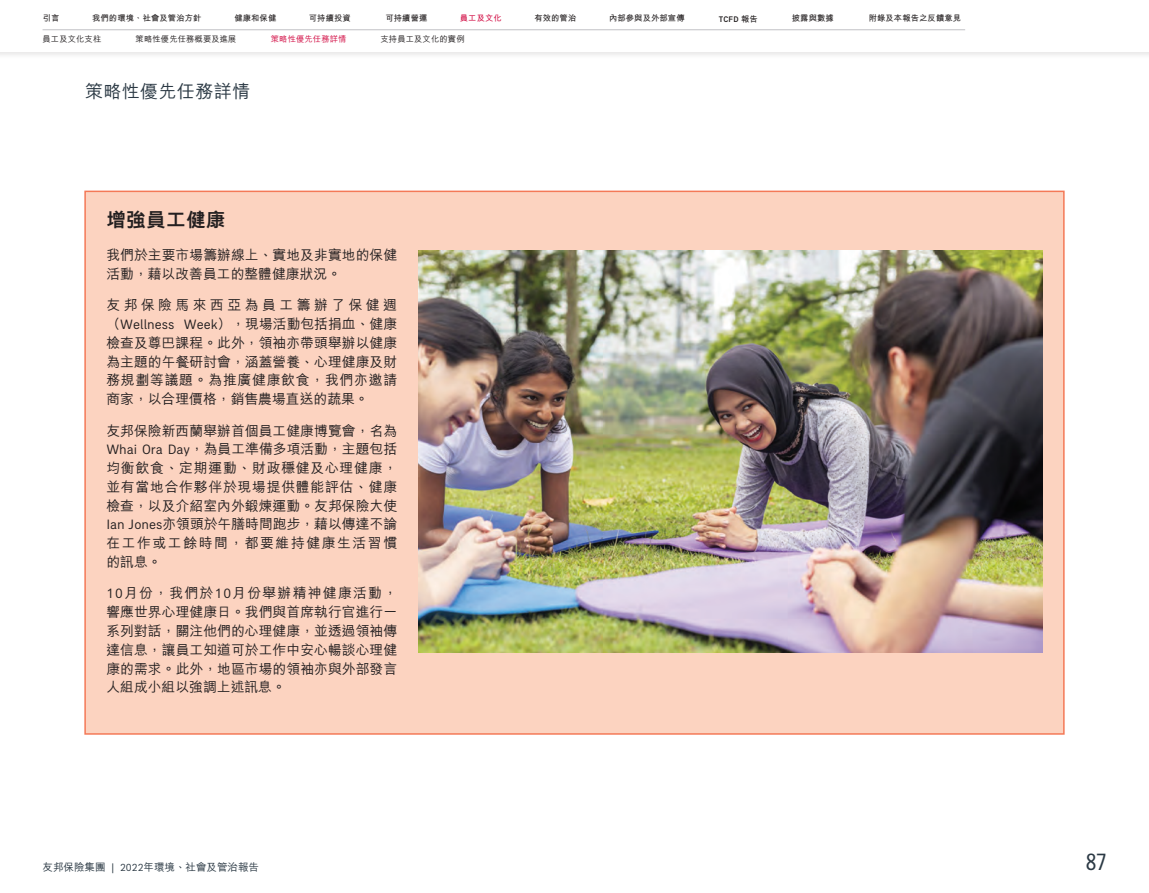
<style>
.page{position:relative;width:1149px;height:893px;background:#fff}
.page>*{position:absolute;margin:0;border:0;box-sizing:border-box;transform-origin:0 0}
.t1{font:condensed 24px "AIA Everest";color:#2b3944}
.Heading-1{font:800 19.5px "M Hei HK";letter-spacing:.02em;color:#231f20}
.Page-Title-Cont-INTR{font:500 18px "M Hei HK";letter-spacing:.02em;color:#2b3944}
.Bodytext{font:500 13.8px/18.8px "M Hei HK";letter-spacing:.005em;color:#231f20;text-align:justify}
.t2{font:500 10.5px "M Hei HK";color:#2b3944}
.t3{font:700 8.25px "M Hei HK";letter-spacing:.02em;color:#231f20}
.t4{font:500 8.25px "M Hei HK";letter-spacing:.02em;color:#231f20}
.t5{font:500 8.25px "M Hei HK";letter-spacing:.02em;color:#d20d44}
.t6{font:500 8.25px "AIA Everest";color:#231f20}
.t7{font:700 8.25px "M Hei HK";letter-spacing:.02em;color:#d20d44}
.s1{font-family:"M Hei HK";font-weight:700}
.s2{font-family:"AIA Everest";font-weight:400}
</style>
<div class="page">
<div style="left:84px;top:191px;width:980px;height:544px;background:#fcd3c0;border:2px solid #f47957"></div>
<img style="left:418px;top:250px;width:624px;height:402px">
<div style="left:0;top:0;width:1148px;height:60px;background:#f6f6f6"></div>
<div style="left:0;top:0;width:1148px;height:52px;background:#fff"></div>
<hr style="left:43px;top:30px;width:921px;height:1px;background:#c1c1c6">
<p class="t3" style="left:43px;top:12px;width:18px">引言</p>
<p class="t3" style="left:92px;top:12px;width:111px">我們的環境、社會及管治方針</p>
<p class="t3" style="left:234px;top:12px;width:43px">健康和保健</p>
<p class="t3" style="left:309px;top:12px;width:43px">可持續投資</p>
<p class="t3" style="left:385px;top:12px;width:43px">可持續營運</p>
<p class="t7" style="left:460px;top:12px;width:43px">員工及文化</p>
<p class="t3" style="left:534px;top:12px;width:43px">有效的管治</p>
<p class="t3" style="left:609px;top:12px;width:77px">內部參與及外部宣傳</p>
<p class="t6" style="left:718px;top:14px;width:41px">TCFD <span class="s1">報告</span></p>
<p class="t3" style="left:791px;top:12px;width:43px">披露與數據</p>
<p class="t3" style="left:868px;top:12px;width:94px">附錄及本報吿之反饋意見</p>
<p class="t5" style="left:271px;top:33px;width:77px">策略性優先任務詳情</p>
<p class="t4" style="left:43px;top:33px;width:60px">員工及文化支柱</p>
<p class="t4" style="left:136px;top:33px;width:102px">策略性優先任務概要及進展</p>
<p class="t4" style="left:380px;top:33px;width:85px">支持員工及文化的實例</p>
<p class="Page-Title-Cont-INTR" style="left:85px;top:78px;width:166px">策略性優先任務詳情</p>
<p class="Heading-1" style="left:106px;top:206px;width:120px">增強員工健康</p>
<p class="Bodytext" style="left:106px;top:245px;width:292px">我們於主要市場籌辦線上、實地及非實地的保健活動，藉以改善員工的整體健康狀況。</p>
<p class="Bodytext" style="left:106px;top:295px;width:292px">友邦保險馬來西亞為員工籌辦了保健週（<span class="s2">Wellness Week</span>），現場活動包括捐血、健康檢查及尊巴課程。此外，領袖亦帶頭舉辦以健康為主題的午餐研討會，涵蓋營養、心理健康及財務規劃等議題。為推廣健康飲食，我們亦邀請商家，以合理價格，銷售農場直送的蔬果。</p>
<p class="Bodytext" style="left:106px;top:420px;width:292px">友邦保險新西蘭舉辦首個員工健康博覽會，名為<span class="s2">Whai Ora Day</span>，為員工準備多項活動，主題包括均衡飲食、定期運動、財政穩健及心理健康，並有當地合作夥伴於現場提供體能評估、健康檢查，以及介紹室內外鍛煉運動。友邦保險大使<span class="s2">Ian Jones</span>亦領頭於午膳時間跑步，藉以傳達不論在工作或工餘時間，都要維持健康生活習慣的訊息。</p>
<p class="Bodytext" style="left:106px;top:583px;width:292px"><span class="s2">10</span>月份，我們於<span class="s2">10</span>月份舉辦精神健康活動，響應世界心理健康日。我們與首席執行官進行一系列對話，關注他們的心理健康，並透過領袖傳達信息，讓員工知道可於工作中安心暢談心理健康的需求。此外，地區市場的領袖亦與外部發言人組成小組以強調上述訊息。</p>
<p class="t2" style="left:43px;top:859px;width:218px">友邦保險集團 | <span class="s2">2022</span>年環境、社會及管治報告</p>
<h1 class="t1" style="left:1085px;top:849px;width:22px">87</h1>
</div>
